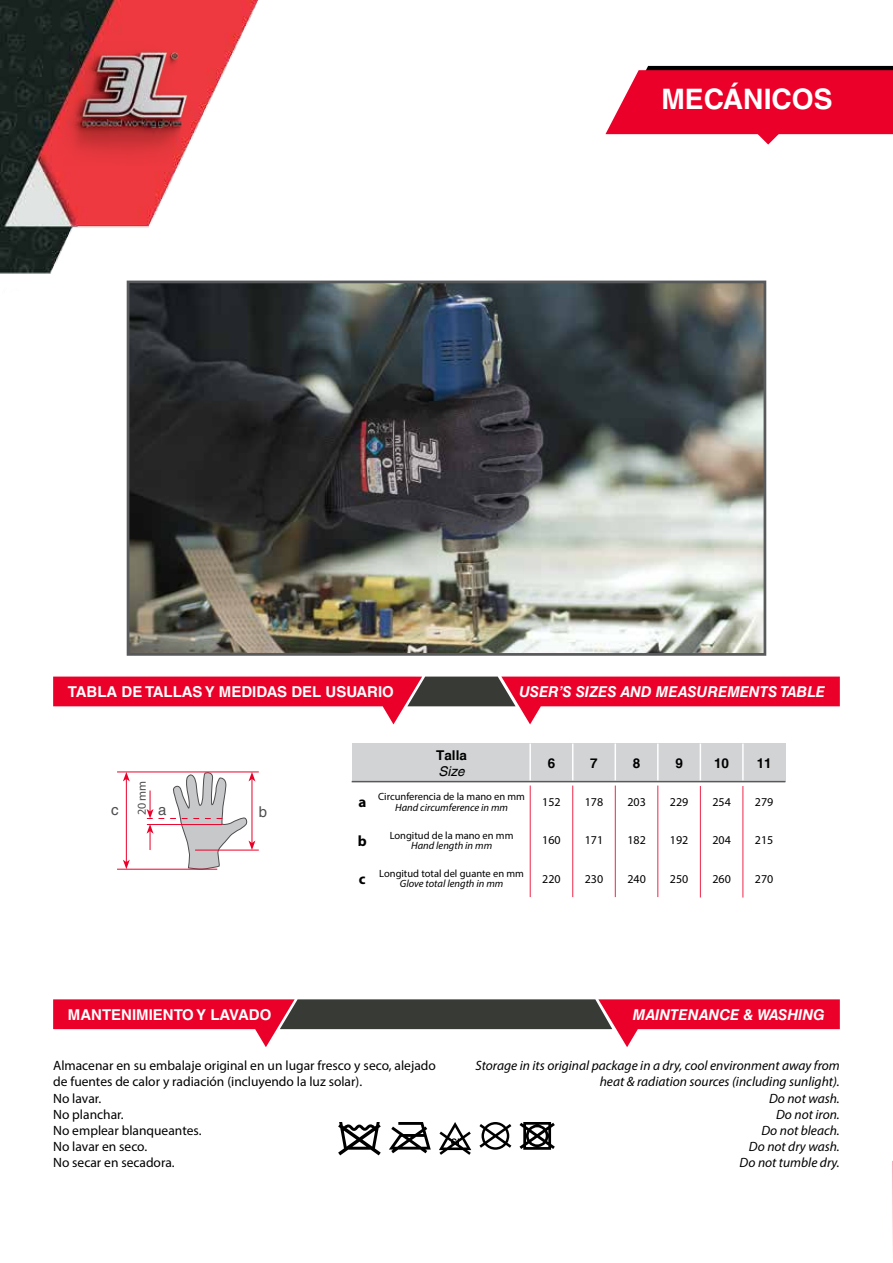
<style>
.page{position:relative;width:893px;height:1263px;background:#fff}
.page>*{position:absolute;margin:0;border:0;box-sizing:border-box;transform-origin:0 0}
.t1{font:700 28.2px "Helvetica LT Std";color:#fff}
.t2{font:700 15px "Helvetica LT Std";color:#fff}
.t3{font:italic 700 15px "Helvetica LT Std";color:#fff}
.t4{font:15px "Helvetica LT Std";color:#4d4d4f}
.t5{font:700 15px "Myriad Pro";color:#000}
.t6{font:13.5px/16.2px "Myriad Pro";color:#000}
.t7{font:italic 13.5px/16.2px "Myriad Pro";color:#000;text-align:right}
.t8{font:700 13.5px "Helvetica cyr";color:#000}
.t9{font:italic 13.5px "Helvetica cyr";color:#000}
.t10{font:12px "Myriad Pro";color:#000}
.t11{font:12px "Myriad Pro";color:#4d4d4f}
.t12{font:10.5px "Myriad Pro";color:#000}
.t13{font:italic 10.5px "Myriad Pro";color:#000}
</style>
<div class="page">
<img style="left:0;top:0;width:893px;height:1251px">
<img style="left:57px;top:41px;width:139px;height:124px">
<svg style="left:53px;top:676px;width:787px;height:48px"></svg>
<svg style="left:605px;top:66px;width:288px;height:80px"></svg>
<svg style="left:53px;top:999px;width:787px;height:48px"></svg>
<svg style="left:439px;top:1122px;width:32px;height:33px"></svg>
<svg style="left:338px;top:1122px;width:43px;height:33px"></svg>
<svg style="left:479px;top:1122px;width:32px;height:28px"></svg>
<svg style="left:389px;top:1122px;width:42px;height:31px"></svg>
<svg style="left:519px;top:1122px;width:36px;height:28px"></svg>
<img style="left:131px;top:285px;width:631px;height:367px">
<div style="left:127px;top:281px;width:639px;height:375px;border:3px solid #58595b"></div>
<h1 class="t1" style="left:661px;top:82px;width:173px">MECÁNICOS</h1>
<p class="t2" style="left:68px;top:682px;width:328px">TABLA DE TALLAS Y MEDIDAS DEL USUARIO</p>
<p class="t3" style="left:519px;top:682px;width:307px">USER’S SIZES AND MEASUREMENTS TABLE</p>
<p class="t4" style="left:111px;top:801px;width:9px">c</p>
<p class="t11" style="left:134px;top:815px;width:36px;rotate:-90deg">20 mm</p>
<p class="t4" style="left:158px;top:801px;width:10px">a</p>
<p class="t4" style="left:259px;top:803px;width:10px">b</p>
<p class="t8" style="left:436px;top:748px;width:32px">Talla</p>
<p class="t9" style="left:438px;top:764px;width:28px">Size</p>
<p class="t8" style="left:548px;top:756px;width:9px">6</p>
<p class="t8" style="left:590px;top:756px;width:9px">7</p>
<p class="t8" style="left:633px;top:756px;width:9px">8</p>
<p class="t8" style="left:675px;top:756px;width:9px">9</p>
<p class="t8" style="left:714px;top:756px;width:17px">10</p>
<p class="t8" style="left:757px;top:756px;width:17px">11</p>
<p class="t5" style="left:358px;top:792px;width:9px">a</p>
<p class="t12" style="left:378px;top:790px;width:148px">Circunferencia de la mano en mm</p>
<p class="t13" style="left:395px;top:801px;width:114px">Hand circumference in mm</p>
<p class="t10" style="left:542px;top:795px;width:20px">152</p>
<p class="t10" style="left:585px;top:795px;width:20px">178</p>
<p class="t10" style="left:627px;top:795px;width:20px">203</p>
<p class="t10" style="left:670px;top:795px;width:20px">229</p>
<p class="t10" style="left:712px;top:795px;width:20px">254</p>
<p class="t10" style="left:755px;top:795px;width:20px">279</p>
<p class="t5" style="left:358px;top:831px;width:10px">b</p>
<p class="t12" style="left:390px;top:829px;width:125px">Longitud de la mano en mm</p>
<p class="t13" style="left:411px;top:839px;width:83px">Hand length in mm</p>
<p class="t10" style="left:542px;top:833px;width:20px">160</p>
<p class="t10" style="left:585px;top:833px;width:20px">171</p>
<p class="t10" style="left:627px;top:833px;width:20px">182</p>
<p class="t10" style="left:670px;top:833px;width:20px">192</p>
<p class="t10" style="left:712px;top:833px;width:20px">204</p>
<p class="t10" style="left:755px;top:833px;width:20px">215</p>
<p class="t5" style="left:359px;top:869px;width:8px">c</p>
<p class="t12" style="left:379px;top:867px;width:146px">Longitud total del guante en mm</p>
<p class="t13" style="left:400px;top:877px;width:105px">Glove total length in mm</p>
<p class="t10" style="left:542px;top:871px;width:20px">220</p>
<p class="t10" style="left:585px;top:871px;width:20px">230</p>
<p class="t10" style="left:627px;top:871px;width:20px">240</p>
<p class="t10" style="left:670px;top:871px;width:20px">250</p>
<p class="t10" style="left:712px;top:871px;width:20px">260</p>
<p class="t10" style="left:755px;top:871px;width:20px">270</p>
<p class="t2" style="left:68px;top:1005px;width:205px">MANTENIMIENTO Y LAVADO</p>
<p class="t3" style="left:633px;top:1005px;width:194px">MAINTENANCE &amp; WASHING</p>
<p class="t6" style="left:53px;top:1057px;width:384px">Almacenar en su embalaje original en un lugar fresco y seco, alejado de fuentes de calor y radiación (incluyendo la luz solar).<br>No lavar.<br>No planchar.<br>No emplear blanqueantes.<br>No lavar en seco.<br>No secar en secadora.</p>
<p class="t7" style="left:475px;top:1057px;width:366px">Storage in its original package in a dry, cool environment away from heat &amp; radiation sources (including sunlight).<br>Do not wash.<br>Do not iron.<br>Do not bleach.<br>Do not dry wash.<br>Do not tumble dry.</p>
</div>
